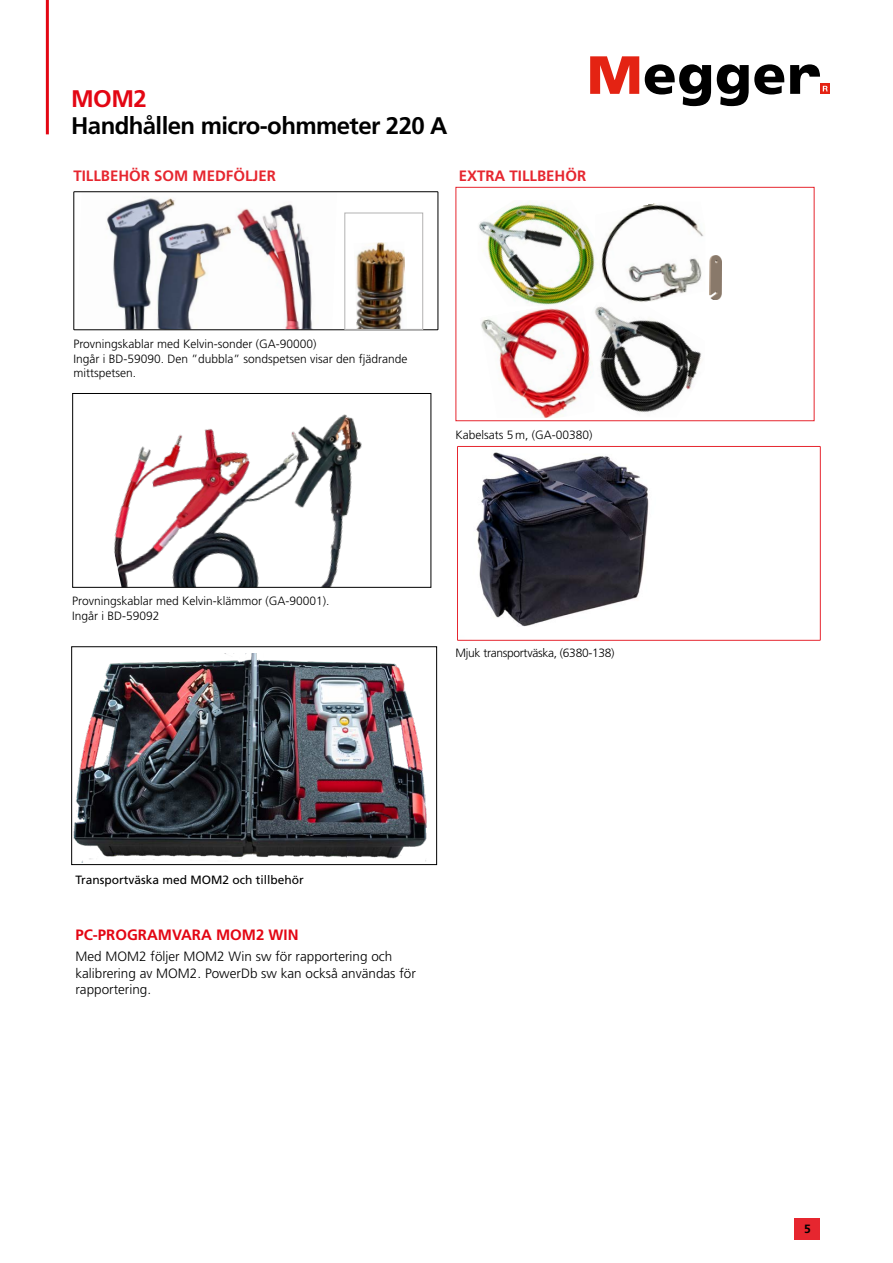
<style>
.page{position:relative;width:893px;height:1263px;background:#fff}
.page>*{position:absolute;margin:0;border:0;box-sizing:border-box;transform-origin:0 0}
.t1{font:700 24px "Frutiger LT Std";letter-spacing:-.025em;color:#000}
.t2{font:700 24px "Frutiger LT Std";color:#e30613}
.t3{font:700 15px "Frutiger LT Std";color:#e6262f}
.t4{font:700 15px "Frutiger LT Std";color:#e30613}
.t5{font:300 13.5px/16.5px "Frutiger LT Std";color:#000}
.t6{font:300 12px/14.4px "Frutiger LT Std";color:#000}
.t7{font:12px "Frutiger LT Std";color:#000}
.t8{font:300 12px "Frutiger LT Std";letter-spacing:-.025em;color:#000}
.t9{font:700 12px "Frutiger LT Std";color:#000}
</style>
<div class="page">
<hr style="left:46px;top:0;width:3px;height:134px;background:#e30613">
<div style="left:820px;top:84px;width:10px;height:10px;background:#e42313"></div>
<svg style="left:590px;top:56px;width:49px;height:38px"></svg>
<svg style="left:645px;top:64px;width:66px;height:42px"></svg>
<svg style="left:717px;top:64px;width:67px;height:42px"></svg>
<svg style="left:790px;top:64px;width:38px;height:30px"></svg>
<div style="left:795px;top:1218px;width:25px;height:21px;background:#e6262f"></div>
<svg style="left:794px;top:1218px;width:1px;height:21px"></svg>
<svg style="left:457px;top:446px;width:364px;height:195px"></svg>
<img style="left:479px;top:204px;width:116px;height:101px">
<img style="left:591px;top:302px;width:110px;height:111px">
<img style="left:481px;top:305px;width:113px;height:113px">
<img style="left:595px;top:203px;width:109px;height:102px">
<img style="left:710px;top:256px;width:12px;height:44px">
<svg style="left:73px;top:191px;width:366px;height:139px"></svg>
<img style="left:354px;top:242px;width:53px;height:86px">
<div style="left:344px;top:213px;width:79px;height:117px;border:1px solid #b3b2b2"></div>
<img style="left:114px;top:414px;width:248px;height:172px">
<div style="left:72px;top:393px;width:359px;height:195px;border:1px solid #000"></div>
<div style="left:455px;top:187px;width:359px;height:234px;border:1px solid #e6262f"></div>
<img style="left:73px;top:653px;width:354px;height:210px">
<div style="left:71px;top:646px;width:366px;height:219px;border:1px solid #000"></div>
<h1 class="t2" style="left:71px;top:85px;width:77px">MOM2</h1>
<h1 class="t1" style="left:71px;top:112px;width:378px">Handhållen micro-ohmmeter 220 A</h1>
<p class="t3" style="left:73px;top:167px;width:204px">TILLBEHÖR SOM MEDFÖLJER</p>
<p class="t3" style="left:459px;top:167px;width:129px">EXTRA TILLBEHÖR</p>
<p class="t6" style="left:73px;top:337px;width:336px">Provningskablar med Kelvin-sonder (GA-90000)<br>Ingår i BD-59090. Den ”dubbla” sondspetsen visar den fjädrande mittspetsen.</p>
<p class="t6" style="left:455px;top:428px;width:138px">Kabelsats 5m, (GA-00380)</p>
<p class="t6" style="left:72px;top:594px;width:259px">Provningskablar med Kelvin-klämmor (GA-90001).<br>Ingår i BD-59092</p>
<p class="t8" style="left:455px;top:646px;width:161px">Mjuk transportväska, (6380-138)</p>
<p class="t7" style="left:75px;top:873px;width:230px">Transportväska med MOM2 och tillbehör</p>
<p class="t4" style="left:75px;top:926px;width:225px">PC-PROGRAMVARA MOM2 WIN</p>
<p class="t5" style="left:75px;top:948px;width:342px">Med MOM2 följer MOM2 Win sw för rapportering och kalibrering av MOM2. PowerDb sw kan också användas för rapportering.</p>
<p class="t9" style="left:804px;top:1222px;width:8px">5</p>
</div>
